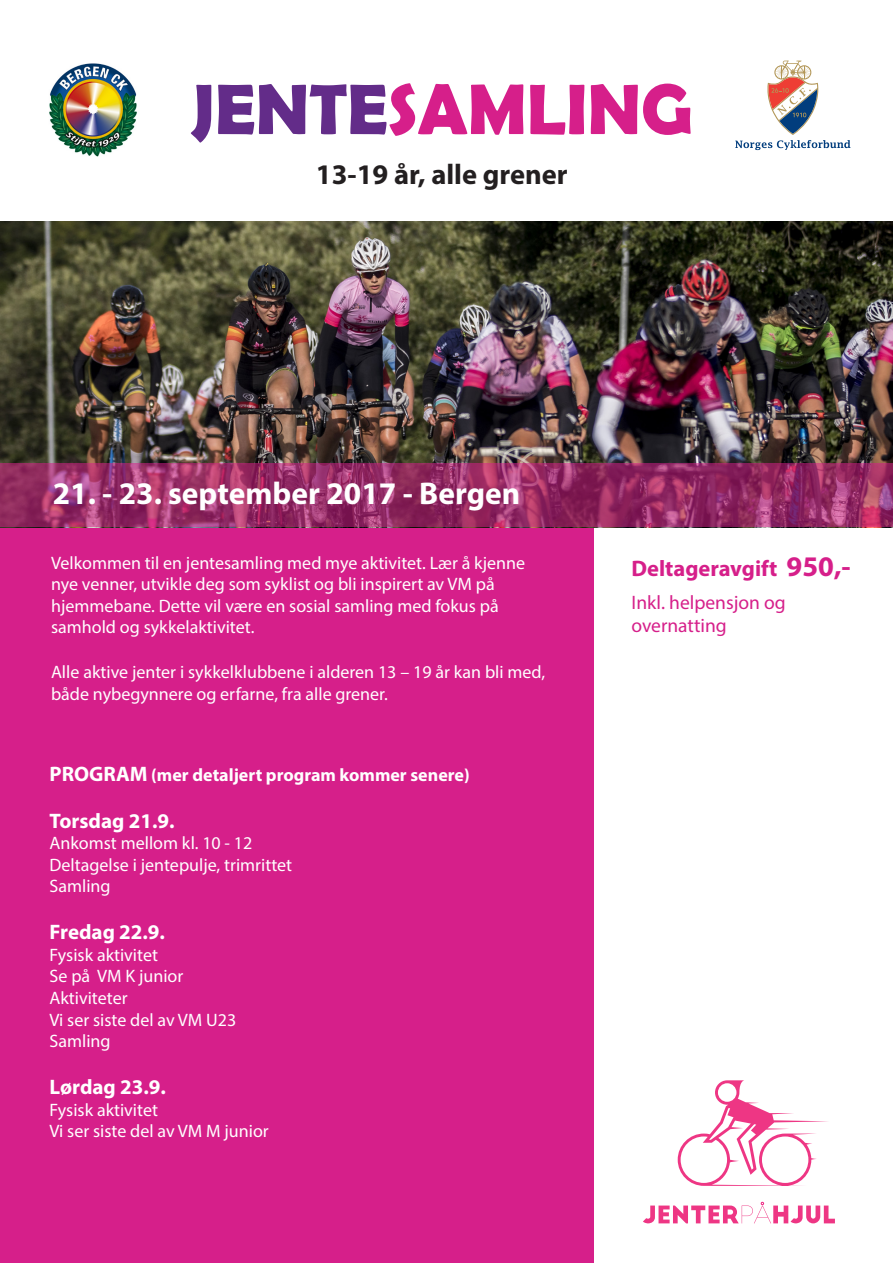
<style>
.page{position:relative;width:893px;height:1263px;background:#fff}
.page>*{position:absolute;margin:0;border:0;box-sizing:border-box;transform-origin:0 0}
.Tittel{font:700 72px "Berlin Sans FB Demi";color:#d61f8a}
.Brødtekst{font:700 31.5px "Myriad Pro";color:#fff}
.Brødtekst-2{font:700 28.5px "Myriad Pro";color:#231f20}
.Brødtekst-3{font:700 22.5px "Myriad Pro";color:#d61f8a}
.Brødtekst-4{font:700 21px "Myriad Pro";color:#fff}
.Brødtekst-5{font:19.5px "Myriad Pro";color:#d61f8a}
.Brødtekst-6{font:18px/21.6px "Myriad Pro";color:#fff}
.Brødtekst-7{font:700 18px "Myriad Pro";color:#fff}
.s1{color:#632c89}
.s2{font-size:21px}
.s3{font-size:28.5px}
</style>
<div class="page">
<div style="left:0;top:527px;width:593px;height:736px;background:#d61f8a"></div>
<img style="left:0;top:221px;width:893px;height:242px">
<svg style="left:735px;top:61px;width:115px;height:89px"></svg>
<img style="left:49px;top:63px;width:88px;height:94px">
<svg style="left:678px;top:1080px;width:150px;height:106px"></svg>
<svg style="left:643px;top:1202px;width:192px;height:21px"></svg>
<svg style="left:0;top:463px;width:893px;height:64px;background:#972e66"></svg>
<p class="Tittel" style="left:191px;top:68px;width:503px"><span class="s1">JENTE</span>SAMLING</p>
<p class="Brødtekst-2" style="left:316px;top:156px;width:253px">13-19 år, alle grener</p>
<p class="Brødtekst" style="left:53px;top:473px;width:469px">21. - 23. september 2017 - Bergen</p>
<p class="Brødtekst-6" style="left:51px;top:551px;width:476px">Velkommen til en jentesamling med mye aktivitet. Lær å kjenne nye venner, utvikle deg som syklist og bli inspirert av VM på</p>
<p class="Brødtekst-6" style="left:51px;top:595px;width:449px">hjemmebane. Dette vil være en sosial samling med fokus på</p>
<p class="Brødtekst-6" style="left:51px;top:616px;width:205px">samhold og sykkelaktivitet.</p>
<p class="Brødtekst-6" style="left:51px;top:661px;width:496px">Alle aktive jenter i sykkelklubbene i alderen 13 – 19 år kan bli med, både nybegynnere og erfarne, fra alle grener.</p>
<p class="Brødtekst-7" style="left:50px;top:763px;width:422px"><span class="s2">PROGRAM</span> (mer detaljert program kommer senere)</p>
<p class="Brødtekst-4" style="left:50px;top:807px;width:127px">Torsdag 21.9.</p>
<p class="Brødtekst-6" style="left:50px;top:832px;width:204px">Ankomst mellom kl. 10 - 12</p>
<p class="Brødtekst-6" style="left:50px;top:854px;width:244px">Deltagelse i jentepulje, trimrittet</p>
<p class="Brødtekst-6" style="left:50px;top:875px;width:63px">Samling</p>
<p class="Brødtekst-4" style="left:50px;top:918px;width:117px">Fredag 22.9.</p>
<p class="Brødtekst-6" style="left:50px;top:944px;width:110px">Fysisk aktivitet</p>
<p class="Brødtekst-6" style="left:50px;top:965px;width:135px">Se på VM K junior</p>
<p class="Brødtekst-6" style="left:50px;top:987px;width:80px">Aktiviteter</p>
<p class="Brødtekst-6" style="left:50px;top:1008px;width:188px">Vi ser siste del av VM U23</p>
<p class="Brødtekst-6" style="left:50px;top:1030px;width:63px">Samling</p>
<p class="Brødtekst-4" style="left:50px;top:1073px;width:118px">Lørdag 23.9.</p>
<p class="Brødtekst-6" style="left:50px;top:1098px;width:110px">Fysisk aktivitet</p>
<p class="Brødtekst-6" style="left:50px;top:1120px;width:221px">Vi ser siste del av VM M junior</p>
<p class="Brødtekst-3" style="left:631px;top:554px;width:221px">Deltageravgift <span class="s3">950,-</span></p>
<p class="Brødtekst-5" style="left:631px;top:590px;width:156px">Inkl. helpensjon og</p>
<p class="Brødtekst-5" style="left:631px;top:614px;width:97px">overnatting</p>
</div>
